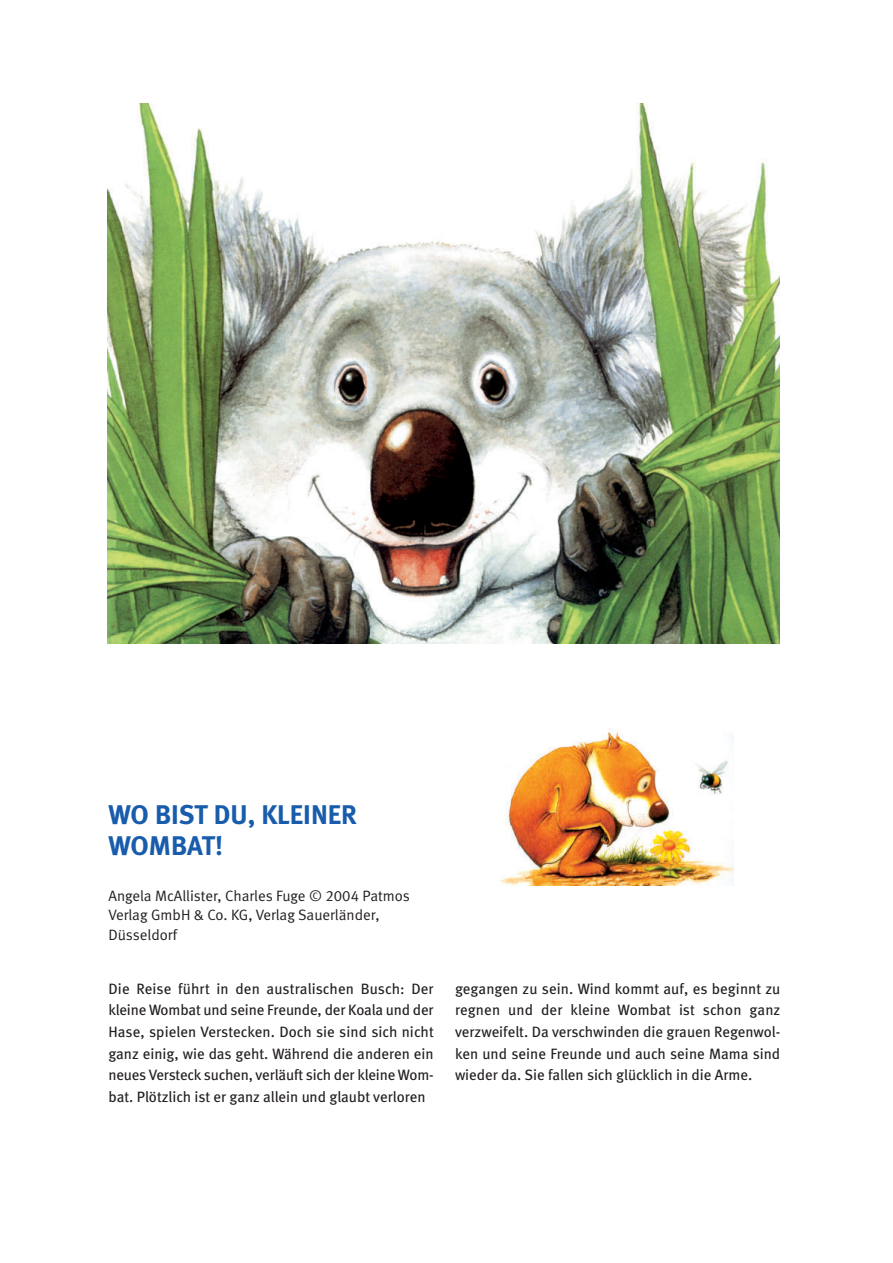
<style>
.page{position:relative;width:893px;height:1263px;background:#fff}
.page>*{position:absolute;margin:0;border:0;box-sizing:border-box;transform-origin:0 0}
.t1{font:27px/31.5px "Meta Bold LF";color:#185cab}
.t2{font:15px/21.6px "Meta Book LF";color:#231f20;text-align:justify}
.t3{font:15px/19.5px "Meta Normal LF";color:#231f20}
</style>
<div class="page">
<img style="left:107px;top:103px;width:672px;height:540px">
<img style="left:500px;top:728px;width:233px;height:157px">
<h1 class="t1" style="left:108px;top:800px;width:250px">WO BIST DU, KLEINER<br>WOMBAT!</h1>
<p class="t3" style="left:108px;top:887px;width:303px">Angela McAllister, Charles Fuge © 2004 Patmos<br>Verlag GmbH &amp; Co. KG, Verlag Sauerländer,<br>Düsseldorf</p>
<p class="t2" style="left:108px;top:979px;width:327px">Die Reise führt in den australischen Busch: Der kleine Wombat und seine Freunde, der Koala und der Hase, spielen Verstecken. Doch sie sind sich nicht ganz einig, wie das geht. Während die anderen ein neues Versteck suchen, verläuft sich der kleine Wom&shy;bat. Plötzlich ist er ganz allein und glaubt verloren</p>
<p class="t2" style="left:455px;top:979px;width:327px">gegangen zu sein. Wind kommt auf, es beginnt zu regnen und der kleine Wombat ist schon ganz verzweifelt. Da verschwinden die grauen Regenwol&shy;ken und seine Freunde und auch seine Mama sind wieder da. Sie fallen sich glücklich in die Arme.</p>
</div>
